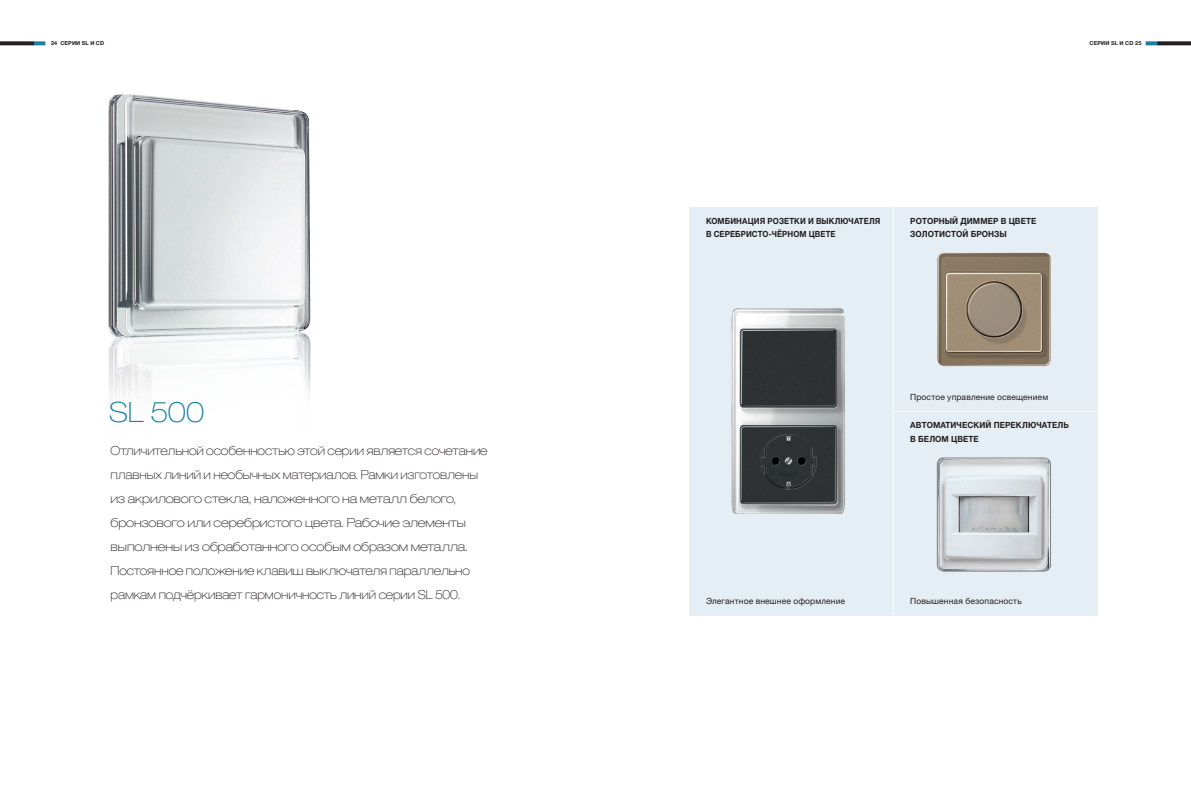
<style>
.page{position:relative;width:1191px;height:808px;background:#fff}
.page>*{position:absolute;margin:0;border:0;box-sizing:border-box;transform-origin:0 0}
.t1{font:100 expanded 28px "Helvetica Neue LTW1 G";color:#1a81a0}
.t2{font:100 expanded 12.5px/24px "Helvetica Neue LTW1 G";letter-spacing:-.01em;color:#231f20;scale:.96 1}
.t3{font:8.5px "Helvetica Neue LTW1 G";letter-spacing:.015em;color:#231f20}
.t4{font:700 8.5px/13px "Helvetica Neue LTW1 G";letter-spacing:.01em;color:#231f20;scale:.95 1}
.t5{font:700 8.5px/13px "Helvetica Neue LTW1 G";letter-spacing:.01em;color:#231f20;scale:.92 1}
.t6{font:700 5.5px "Helvetica Neue LTW1 G";letter-spacing:.025em;color:#231f20}
</style>
<div class="page">
<div style="left:689px;top:207px;width:408px;height:408px;background:#e4eef4"></div>
<hr style="left:892px;top:207px;width:1px;height:408px;background:#fff">
<hr style="left:893px;top:411px;width:204px;height:1px;background:#fff">
<img style="left:731px;top:308px;width:114px;height:206px">
<img style="left:937px;top:253px;width:113px;height:113px">
<svg style="left:937px;top:458px;width:113px;height:113px"></svg>
<img style="left:108px;top:94px;width:203px;height:305px">
<svg style="left:1145px;top:41px;width:12px;height:4px"></svg>
<svg style="left:34px;top:41px;width:11px;height:4px"></svg>
<svg style="left:1157px;top:41px;width:34px;height:4px"></svg>
<svg style="left:0;top:41px;width:34px;height:4px"></svg>
<p class="t6" style="left:51px;top:40px;width:55px">24 СЕРИИ SL И CD</p>
<p class="t6" style="left:1089px;top:40px;width:53px">СЕРИИ SL И CD 25</p>
<h1 class="t1" style="left:109px;top:395px;width:97px">SL 500</h1>
<p class="t2" style="left:111px;top:438px;width:394px">Отличительной особенностью этой серии является сочетание плавных линий и необычных материалов. Рамки изготовлены из акрилового стекла, наложенного на металл белого, бронзового или серебристого цвета. Рабочие элементы выполнены из обработанного особым образом металла.<br>Постоянное положение клавиш выключателя параллельно рамкам подчёркивает гармоничность линий серии SL 500.</p>
<p class="t5" style="left:706px;top:215px;width:191px">КОМБИНАЦИЯ РОЗЕТКИ И ВЫКЛЮЧАТЕЛЯ<br>В СЕРЕБРИСТО-ЧЁРНОМ ЦВЕТЕ</p>
<p class="t4" style="left:910px;top:215px;width:134px">РОТОРНЫЙ ДИММЕР В ЦВЕТЕ<br>ЗОЛОТИСТОЙ БРОНЗЫ</p>
<p class="t3" style="left:910px;top:391px;width:139px">Простое управление освещением</p>
<p class="t4" style="left:910px;top:419px;width:168px">АВТОМАТИЧЕСКИЙ ПЕРЕКЛЮЧАТЕЛЬ<br>В БЕЛОМ ЦВЕТЕ</p>
<p class="t3" style="left:706px;top:596px;width:140px">Элегантное внешнее оформление</p>
<p class="t3" style="left:910px;top:596px;width:113px">Повышенная безопасность</p>
</div>
